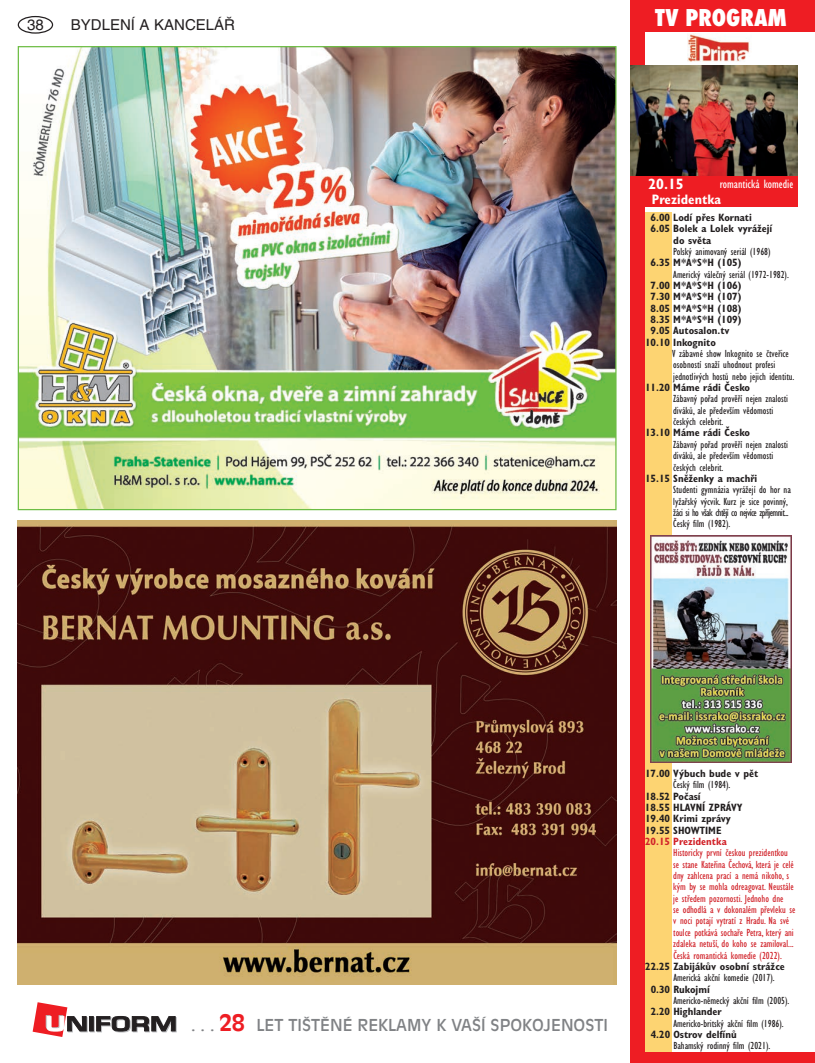
<style>
.page{position:relative;width:815px;height:1063px;background:#fff}
.page>*{position:absolute;margin:0;border:0;box-sizing:border-box;transform-origin:0 0}
.t1{font:800 condensed 22.5px "Futura";color:#fff}
.t2{font:16.25px "Antique Olive CE";color:#808285}
.t3{font:15px "Helvetica CE";color:#231f20}
.t4{font:700 condensed 15px "Gill Sans CE";color:#fff}
.t5{font:700 condensed 13.75px "Gill Sans CE";color:#fff}
.t6{font:condensed 12.5px "Gill Sans CE";color:#fff}
.t7{font:condensed 10.62px/11.4px "Gill Sans CE";color:#231f20}
.t8{font:700 condensed 10.62px/11.4px "Gill Sans CE";color:#231f20}
.t9{font:condensed 10.62px/11.4px "Gill Sans CE";color:#d1232a}
.t10{font:700 condensed 10.62px "Gill Sans CE";color:#d1232a}
.s1{font-weight:700;font-size:22.5px;color:#ee1d23}
</style>
<div class="page">
<div style="left:18px;top:16px;width:35px;height:18px;border:1px solid #231f20;border-radius:50%"></div>
<svg style="left:90px;top:1017px;width:5px;height:15px"></svg>
<svg style="left:89px;top:1016px;width:5px;height:15px"></svg>
<svg style="left:96px;top:1016px;width:81px;height:16px"></svg>
<svg style="left:33px;top:1002px;width:55px;height:35px"></svg>
<div style="left:631px;top:0;width:184px;height:32px;background:#ee1d23"></div>
<div style="left:631px;top:175px;width:166px;height:32px;background:#ee1d23"></div>
<img style="left:687px;top:33px;width:63px;height:29px">
<div style="left:631px;top:0;width:14px;height:1063px;background:#ee1d23"></div>
<div style="left:631px;top:1052px;width:184px;height:11px;background:#ee1d23"></div>
<div style="left:645px;top:213px;width:26px;height:839px;background:#fdd472"></div>
<img style="left:631px;top:66px;width:166px;height:109px">
<img style="left:650px;top:536px;width:142px;height:226px">
<img style="left:20px;top:48px;width:595px;height:460px">
<img style="left:18px;top:521px;width:599px;height:464px">
<h3 class="t3" style="left:27px;top:16px;width:18px">38</h3>
<h3 class="t3" style="left:71px;top:16px;width:166px">BYDLENÍ A KANCELÁŘ</h3>
<h1 class="t1" style="left:655px;top:2px;width:133px">TV PROGRAM</h1>
<h3 class="t4" style="left:648px;top:175px;width:37px">20.15</h3>
<p class="t5" style="left:652px;top:191px;width:71px">Prezidentka</p>
<p class="t6" style="left:720px;top:176px;width:75px">romantická komedie</p>
<p class="t8" style="left:651px;top:212px;width:103px">6.00 Lodí přes Kornati</p>
<p class="t8" style="left:651px;top:223px;width:123px">6.05 Bolek a Lolek vyrážejí</p>
<p class="t8" style="left:673px;top:234px;width:40px">do světa</p>
<p class="t7" style="left:673px;top:246px;width:99px">Polský animovaný seriál (1968)</p>
<p class="t8" style="left:651px;top:257px;width:92px">6.35 M*A*S*H (105)</p>
<p class="t7" style="left:673px;top:268px;width:117px">Americký válečný seriál (1972-1982).</p>
<p class="t8" style="left:651px;top:280px;width:92px">7.00 M*A*S*H (106)</p>
<p class="t8" style="left:651px;top:291px;width:92px">7.30 M*A*S*H (107)</p>
<p class="t8" style="left:651px;top:302px;width:92px">8.05 M*A*S*H (108)</p>
<p class="t8" style="left:651px;top:314px;width:92px">8.35 M*A*S*H (109)</p>
<p class="t8" style="left:651px;top:325px;width:81px">9.05 Autosalon.tv</p>
<p class="t8" style="left:645px;top:336px;width:72px">10.10 Inkognito</p>
<p class="t7" style="left:672px;top:348px;width:124px">V zábavné show Inkognito se čtveřice osobností snaží uhodnout profesi jednotlivých hostů nebo jejich identitu.</p>
<p class="t8" style="left:645px;top:382px;width:107px">11.20 Máme rádi Česko</p>
<p class="t7" style="left:673px;top:393px;width:116px">Zábavný pořad prověří nejen znalosti diváků, ale především vědomosti českých celebrit.</p>
<p class="t8" style="left:645px;top:427px;width:107px">13.10 Máme rádi Česko</p>
<p class="t7" style="left:673px;top:439px;width:116px">Zábavný pořad prověří nejen znalosti diváků, ale především vědomosti českých celebrit.</p>
<p class="t8" style="left:645px;top:473px;width:114px">15.15 Sněženky a machři</p>
<p class="t7" style="left:673px;top:484px;width:119px">Studenti gymnázia vyrážejí do hor na lyžařský výcvik. Kurz je sice povinný, žáci si ho však chtějí co nejvíce zpříjemnit...<br>Český film (1982).</p>
<h2 class="t2" style="left:191px;top:1016px;width:418px">. . . <span class="s1">28</span> LET TIŠTĚNÉ REKLAMY K VAŠÍ SPOKOJENOSTI</h2>
<p class="t8" style="left:645px;top:768px;width:115px">17.00 Výbuch bude v pět</p>
<p class="t7" style="left:673px;top:779px;width:59px">Český film (1984).</p>
<p class="t8" style="left:645px;top:790px;width:99px">18.52 Počasí<br>18.55 HLAVNÍ ZPRÁVY<br>19.40 Krimi zprávy<br>19.55 SHOWTIME</p>
<p class="t10" style="left:645px;top:835px;width:83px">20.15 Prezidentka</p>
<p class="t9" style="left:673px;top:847px;width:124px">Historicky první českou prezidentkou se stane Kateřina Čechová, která je celé dny zahlcena prací a nemá nikoho, s kým by se mohla odreagovat. Neustále je středem pozornosti. Jednoho dne<br>se odhodlá a v dokonalém převleku se v noci potají vytratí z Hradu. Na své toulce potkává sochaře Petra, který ani zdaleka netuší, do koho se zamiloval...<br>Česká romantická komedie (2022).</p>
<p class="t8" style="left:645px;top:961px;width:141px">22.25 Zabijákův osobní strážce</p>
<p class="t7" style="left:673px;top:972px;width:103px">Americká akční komedie (2017).</p>
<p class="t8" style="left:651px;top:983px;width:61px">0.30 Rukojmí</p>
<p class="t7" style="left:673px;top:995px;width:118px">Americko-německý akční film (2005).</p>
<p class="t8" style="left:651px;top:1006px;width:73px">2.20 Highlander</p>
<p class="t7" style="left:673px;top:1017px;width:112px">Americko-britský akční film (1986).</p>
<p class="t8" style="left:651px;top:1029px;width:87px">4.20 Ostrov delfínů</p>
<p class="t7" style="left:673px;top:1040px;width:98px">Bahamský rodinný film (2021).</p>
</div>
